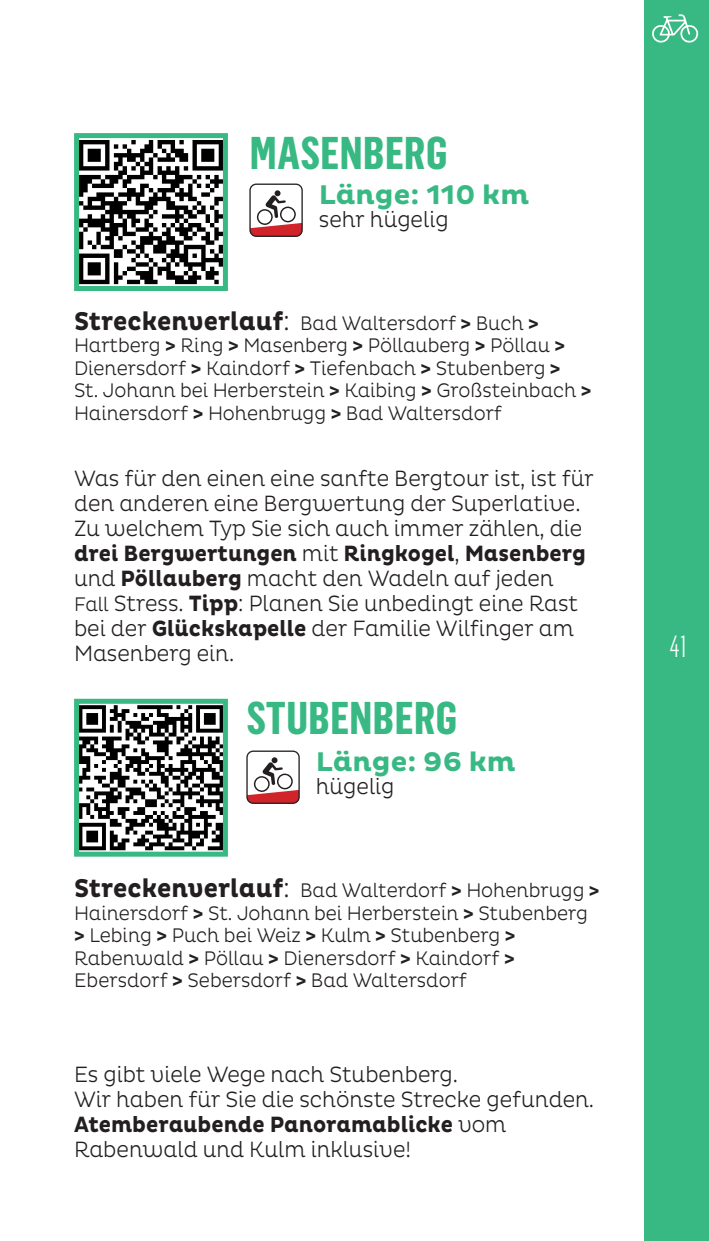
<style>
.page{position:relative;width:709px;height:1241px;background:#fff}
.page>*{position:absolute;margin:0;border:0;box-sizing:border-box;transform-origin:0 0}
.t1{font:700 45px "Flama Condensed";letter-spacing:.01em;color:#38b983}
.t2{font:300 30px "Flama Condensed";color:#fff;scale:.95 1}
.t3{font:700 27.5px "Pluto";color:#38b983}
.t4{font:300 22.5px/25px "Pluto";color:#231f20;scale:.9 1}
.t5{font:300 20px/22.5px "Pluto";color:#231f20;scale:.9 1}
.s1{font-weight:700;font-size:26.25px}
.s2{font-size:26.25px}
.s3{font-weight:700}
.s4{font-size:20px}
</style>
<div class="page">
<div style="left:643px;top:0;width:66px;height:1240px;background:#38b983"></div>
<svg style="left:652px;top:14px;width:46px;height:29px"></svg>
<svg style="left:80px;top:140px;width:142px;height:144px"></svg>
<div style="left:74px;top:133px;width:154px;height:158px;border:5px solid #38b983"></div>
<svg style="left:80px;top:705px;width:142px;height:145px"></svg>
<div style="left:74px;top:698px;width:154px;height:158px;border:5px solid #38b983"></div>
<div style="left:249px;top:183px;width:54px;height:54px;border:1px solid #231f20;border-radius:6px"></div>
<div style="left:274px;top:190px;width:7px;height:6px;background:#231f20;border-radius:50%"></div>
<svg style="left:250px;top:195px;width:52px;height:41px"></svg>
<div style="left:246px;top:750px;width:54px;height:53px;border:1px solid #231f20;border-radius:6px"></div>
<div style="left:271px;top:757px;width:7px;height:6px;background:#231f20;border-radius:50%"></div>
<svg style="left:247px;top:762px;width:52px;height:41px"></svg>
<h1 class="t1" style="left:250px;top:125px;width:199px">MASENBERG</h1>
<p class="t3" style="left:319px;top:179px;width:212px">Länge: 110 km</p>
<p class="t4" style="left:319px;top:207px;width:146px">sehr hügelig</p>
<p class="t5" style="left:74px;top:312px;width:576px"><span class="s1">Streckenverlauf</span><span class="s2">:</span> Bad Waltersdorf <span class="s3">&gt;</span> Buch <span class="s3">&gt; </span>Hartberg <span class="s3">&gt;</span> Ring <span class="s3">&gt;</span> Masenberg <span class="s3">&gt;</span> Pöllauberg <span class="s3">&gt;</span> Pöllau <span class="s3">&gt; </span>Dienersdorf <span class="s3">&gt;</span> Kaindorf <span class="s3">&gt;</span> Tiefenbach <span class="s3">&gt;</span> Stubenberg <span class="s3">&gt;<br></span>St. Johann bei Herberstein <span class="s3">&gt;</span> Kaibing <span class="s3">&gt;</span> Großsteinbach <span class="s3">&gt; </span>Hainersdorf <span class="s3">&gt;</span> Hohenbrugg <span class="s3">&gt;</span> Bad Waltersdorf</p>
<p class="t4" style="left:74px;top:466px;width:579px">Was für den einen eine sanfte Bergtour ist, ist für den anderen eine Bergwertung der Superlative.<br>Zu welchem Typ Sie sich auch immer zählen, die <span class="s3">drei Bergwertungen</span> mit <span class="s3">Ringkogel</span>, <span class="s3">Masenberg </span>und <span class="s3">Pöllauberg</span> macht den Wadeln auf jeden <span class="s4">Fall</span> Stress. <span class="s3">Tipp</span>: Planen Sie unbedingt eine Rast bei der <span class="s3">Glückskapelle</span> der Familie Wilfinger am Masenberg ein.</p>
<h1 class="t1" style="left:246px;top:689px;width:212px">STUBENBERG</h1>
<p class="t3" style="left:316px;top:746px;width:201px">Länge: 96 km</p>
<p class="t4" style="left:316px;top:773px;width:89px">hügelig</p>
<p class="t5" style="left:74px;top:879px;width:585px"><span class="s1">Streckenverlauf</span><span class="s2">:</span> Bad Walterdorf <span class="s3">&gt;</span> Hohenbrugg <span class="s3">&gt; </span>Hainersdorf <span class="s3">&gt;</span> St. Johann bei Herberstein <span class="s3">&gt;</span> Stubenberg <span class="s3">&gt;</span> Lebing <span class="s3">&gt;</span> Puch bei Weiz <span class="s3">&gt;</span> Kulm <span class="s3">&gt;</span> Stubenberg <span class="s3">&gt; </span>Rabenwald <span class="s3">&gt;</span> Pöllau <span class="s3">&gt;</span> Dienersdorf <span class="s3">&gt;</span> Kaindorf <span class="s3">&gt; </span>Ebersdorf <span class="s3">&gt;</span> Sebersdorf <span class="s3">&gt;</span> Bad Waltersdorf</p>
<p class="t4" style="left:74px;top:1062px;width:579px">Es gibt viele Wege nach Stubenberg.<br>Wir haben für Sie die schönste Strecke gefunden.<br><span class="s3">Atemberaubende Panoramablicke</span> vom Rabenwald und Kulm inklusive!</p>
<h2 class="t2" style="left:669px;top:628px;width:20px">41</h2>
</div>
